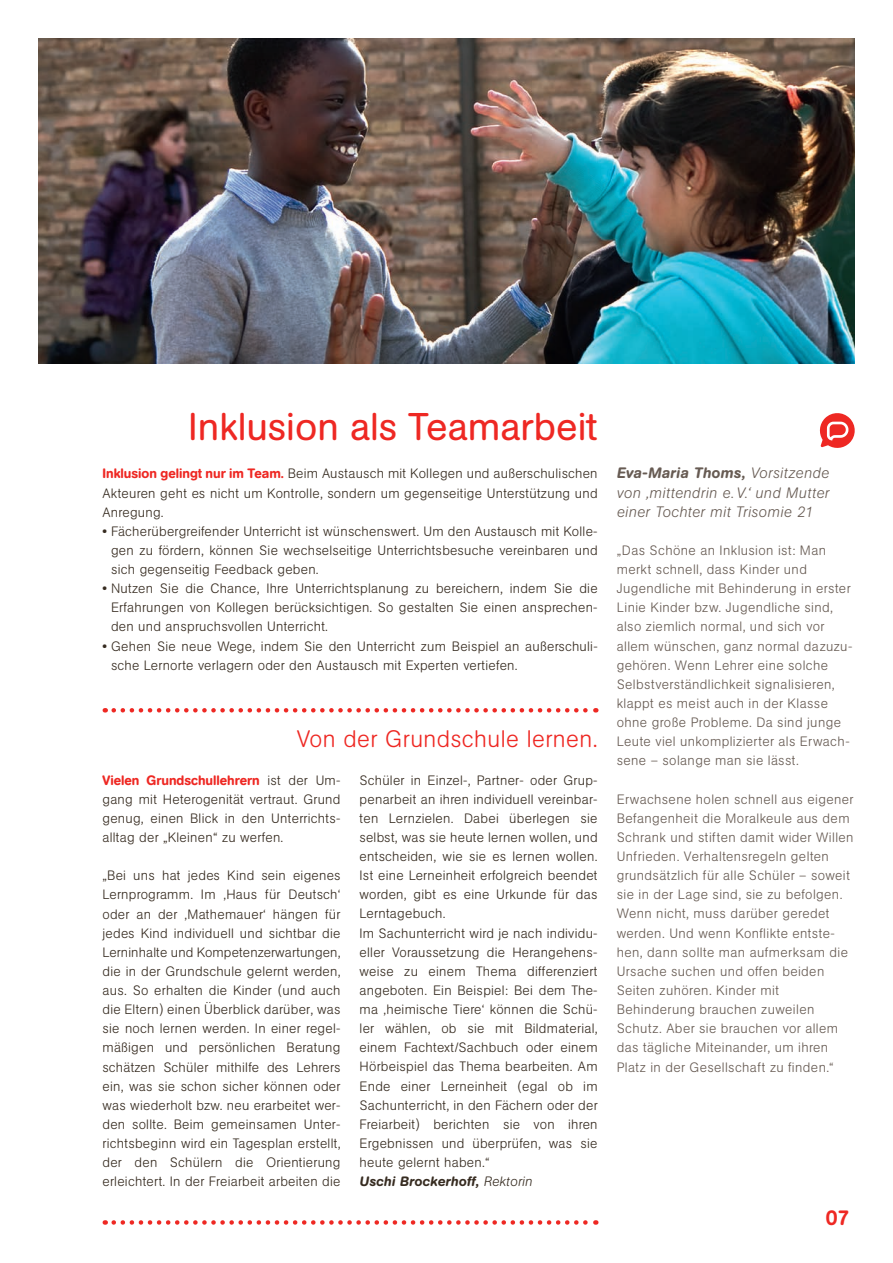
<style>
.page{position:relative;width:893px;height:1263px;background:#fff}
.page>*{position:absolute;margin:0;border:0;box-sizing:border-box;transform-origin:0 0}
.t1{font:38.25px "AG Book Rounded Pro";color:#ee2823}
.t2{font:300 23.7px "AG Book Rounded Pro";letter-spacing:.02em;color:#ee2823}
.t3{font:500 21px "AG Book Rounded Pro";color:#ee2823}
.t4{font:italic 300 15px/19.2px "AG Book Rounded Pro";letter-spacing:.035em;color:#675b53;text-align:justify}
.t5{font:300 13.5px/19.2px "AG Book Rounded Pro";letter-spacing:.02em;color:#372c21;text-align:justify}
.t6{font:300 13.5px/19.2px "AG Book Rounded Pro";letter-spacing:.03em;color:#675b53}
.s1{font-weight:500;color:#ee2823}
.s2{font-weight:500}
.s3{font-weight:500;font-style:italic}
.s4{font-style:italic}
</style>
<div class="page">
<img style="left:38px;top:38px;width:817px;height:326px">
<svg style="left:114px;top:1220px;width:482px;height:5px"></svg>
<svg style="left:114px;top:708px;width:482px;height:4px"></svg>
<svg style="left:819px;top:413px;width:36px;height:35px"></svg>
<h1 class="t1" style="left:188px;top:402px;width:411px">Inklusion als Teamarbeit</h1>
<p class="t5" style="left:103px;top:464px;width:497px"><span class="s1">Inklusion gelingt nur im Team.</span> Beim Austausch mit Kollegen und außerschulischen Akteuren geht es nicht um Kontrolle, sondern um gegenseitige Unterstützung und Anregung.</p>
<p class="t5" style="left:111px;top:521px;width:488px;text-indent:-9px"><span class="s2">•</span> Fächerübergreifender Unterricht ist wünschenswert. Um den Austausch mit Kolle&shy;gen zu fördern, können Sie wechselseitige Unterrichtsbesuche vereinbaren und sich gegenseitig Feedback geben.</p>
<p class="t5" style="left:111px;top:579px;width:488px;text-indent:-9px"><span class="s2">•</span> Nutzen Sie die Chance, Ihre Unterrichtsplanung zu bereichern, indem Sie die Erfahrungen von Kollegen berücksichtigen. So gestalten Sie einen ansprechen&shy;den und anspruchsvollen Unterricht.</p>
<p class="t5" style="left:111px;top:636px;width:488px;text-indent:-9px"><span class="s2">•</span> Gehen Sie neue Wege, indem Sie den Unterricht zum Beispiel an außerschuli&shy;sche Lernorte verlagern oder den Austausch mit Experten vertiefen.</p>
<h2 class="t2" style="left:297px;top:723px;width:302px">Von der Grundschule lernen.</h2>
<p class="t5" style="left:103px;top:770px;width:239px"><span class="s1">Vielen Grundschullehrern</span> ist der Um‑ gang mit Heterogenität vertraut. Grund genug, einen Blick in den Unterrichts‑ alltag der „Kleinen“ zu werfen.</p>
<p class="t5" style="left:103px;top:866px;width:239px">„Bei uns hat jedes Kind sein eigenes Lernprogramm. Im ‚Haus für Deutsch‘ oder an der ‚Mathemauer‘ hängen für jedes Kind individuell und sichtbar die Lerninhalte und Kompetenzerwartungen, die in der Grundschule gelernt werden, aus. So erhalten die Kinder (und auch die Eltern) einen Überblick darüber, was sie noch lernen werden. In einer regel&shy;mäßigen und persönlichen Beratung schätzen Schüler mithilfe des Lehrers ein, was sie schon sicher können oder was wiederholt bzw. neu erarbeitet wer&shy;den sollte. Beim gemeinsamen Unter&shy;richtsbeginn wird ein Tagesplan erstellt, der den Schülern die Orientierung erleichtert. In der Freiarbeit arbeiten die</p>
<p class="t5" style="left:360px;top:770px;width:239px;text-align:left">Schüler in Einzel-, Partner- oder Grup&shy;penarbeit an ihren individuell vereinbar&shy;ten Lernzielen. Dabei überlegen sie selbst, was sie heute lernen wollen, und entscheiden, wie sie es lernen wollen.<br>Ist eine Lerneinheit erfolgreich beendet worden, gibt es eine Urkunde für das Lerntagebuch.<br>Im Sachunterricht wird je nach individu&shy;eller Voraussetzung die Herangehens&shy;weise zu einem Thema differenziert angeboten. Ein Beispiel: Bei dem The&shy;ma ‚heimische Tiere‘ können die Schü&shy;ler wählen, ob sie mit Bildmaterial, einem Fachtext/Sachbuch oder einem Hörbeispiel das Thema bearbeiten. Am Ende einer Lerneinheit (egal ob im Sachunterricht, in den Fächern oder der Freiarbeit) berichten sie von ihren Ergebnissen und überprüfen, was sie heute gelernt haben.“<br><span class="s3">Uschi Brockerhoff,</span> <span class="s4">Rektorin</span></p>
<p class="t4" style="left:617px;top:463px;width:214px"><span class="s2">Eva-Maria Thoms,</span> Vorsitzende von ‚mittendrin e. V.‘ und Mutter einer Tochter mit Trisomie 21</p>
<p class="t6" style="left:617px;top:540px;width:237px">„Das Schöne an Inklusion ist: Man merkt schnell, dass Kinder und Jugendliche mit Behinderung in erster Linie Kinder bzw. Jugendliche sind, also ziemlich normal, und sich vor allem wünschen, ganz normal dazuzu&shy;gehören. Wenn Lehrer eine solche Selbstverständlichkeit signalisieren, klappt es meist auch in der Klasse ohne große Probleme. Da sind junge Leute viel unkomplizierter als Erwach&shy;sene – solange man sie lässt.</p>
<p class="t6" style="left:617px;top:789px;width:238px">Erwachsene holen schnell aus eigener Befangenheit die Moralkeule aus dem Schrank und stiften damit wider Willen Unfrieden. Verhaltensregeln gelten grundsätzlich für alle Schüler – soweit sie in der Lage sind, sie zu befolgen.<br>Wenn nicht, muss darüber geredet werden. Und wenn Konflikte entste&shy;hen, dann sollte man aufmerksam die Ursache suchen und offen beiden Seiten zuhören. Kinder mit Behinderung brauchen zuweilen Schutz. Aber sie brauchen vor allem das tägliche Miteinander, um ihren Platz in der Gesellschaft zu finden.“</p>
<h3 class="t3" style="left:826px;top:1204px;width:25px">07</h3>
</div>
